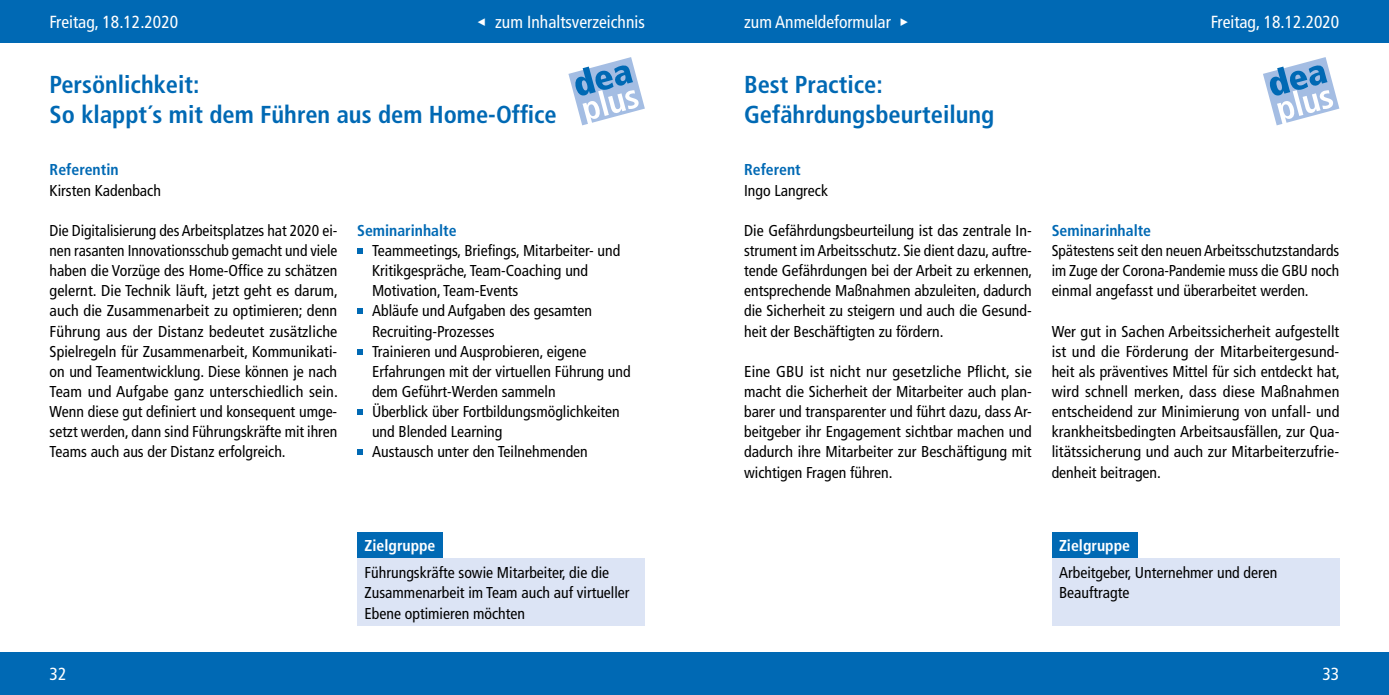
<style>
.page{position:relative;width:1389px;height:695px;background:#fff}
.page>*{position:absolute;margin:0;border:0;box-sizing:border-box;transform-origin:0 0}
.Headline{font:700 condensed 24.5px/29.8px "Frutiger LT Std";color:#0069b4}
.t1{font:condensed 17.5px "Frutiger LT Std";color:#fff}
.Fließtext_bold_blau{font:condensed 15.75px/20.1px "Frutiger LT Std";color:#000;text-align:justify}
.Text_Kasten{font:condensed 15.75px/20.1px "Frutiger LT Std";color:#000}
.Fließtext_bold_blau-2{font:700 condensed 15.75px "Frutiger LT Std";color:#0069b4}
.t2{font:700 condensed 15.75px "Frutiger LT Std";color:#fff}
.s1{font-family:"Corporate S Pro";font-stretch:normal}
</style>
<div class="page">
<div style="left:0;top:652px;width:694px;height:42px;background:#0069b4"></div>
<div style="left:694px;top:652px;width:695px;height:42px;background:#0069b4"></div>
<div style="left:694px;top:0;width:695px;height:42px;background:#0069b4"></div>
<div style="left:0;top:0;width:694px;height:42px;background:#0069b4"></div>
<svg style="left:568px;top:57px;width:77px;height:69px"></svg>
<svg style="left:1263px;top:57px;width:76px;height:69px"></svg>
<svg style="left:357px;top:248px;width:5px;height:5px"></svg>
<svg style="left:357px;top:308px;width:5px;height:6px"></svg>
<svg style="left:357px;top:349px;width:5px;height:5px"></svg>
<svg style="left:357px;top:409px;width:5px;height:5px"></svg>
<svg style="left:357px;top:449px;width:5px;height:6px"></svg>
<div style="left:1052px;top:532px;width:85px;height:26px;background:#0069b4"></div>
<div style="left:1052px;top:558px;width:287px;height:68px;background:#dce4f5"></div>
<div style="left:357px;top:532px;width:86px;height:26px;background:#0069b4"></div>
<div style="left:357px;top:558px;width:288px;height:68px;background:#dce4f5"></div>
<p class="t1" style="left:50px;top:11px;width:130px">Freitag, 18.12.2020</p>
<p class="t1" style="left:478px;top:11px;width:169px"><span class="s1">◂</span> zum Inhaltsverzeichnis</p>
<p class="t1" style="left:744px;top:11px;width:166px">zum Anmeldeformular <span class="s1">▸</span></p>
<p class="t1" style="left:1211px;top:11px;width:130px">Freitag, 18.12.2020</p>
<p class="Headline" style="left:50px;top:70px;width:509px">Persönlichkeit:<br>So klappt´s mit dem Führen aus dem Home-Office</p>
<p class="Headline" style="left:744px;top:70px;width:252px">Best Practice:<br>Gefährdungsbeurteilung</p>
<p class="Fließtext_bold_blau-2" style="left:50px;top:161px;width:71px">Referentin</p>
<p class="Fließtext_bold_blau" style="left:50px;top:180px;width:113px">Kirsten Kadenbach</p>
<p class="Fließtext_bold_blau-2" style="left:744px;top:161px;width:58px">Referent</p>
<p class="Fließtext_bold_blau" style="left:744px;top:180px;width:85px">Ingo Langreck</p>
<p class="Fließtext_bold_blau" style="left:50px;top:220px;width:290px">Die Digitalisierung des Arbeitsplatzes hat 2020 ei&shy;nen rasanten Innovationsschub gemacht und viele haben die Vorzüge des Home-Office zu schätzen gelernt. Die Technik läuft, jetzt geht es darum, auch die Zusammenarbeit zu optimieren; denn Führung aus der Distanz bedeutet zusätzliche Spielregeln für Zusammenarbeit, Kommunikati&shy;on und Teamentwicklung. Diese können je nach Team und Aufgabe ganz unterschiedlich sein.<br>Wenn diese gut definiert und konsequent umge&shy;setzt werden, dann sind Führungskräfte mit ihren Teams auch aus der Distanz erfolgreich.</p>
<p class="Fließtext_bold_blau-2" style="left:357px;top:221px;width:101px">Seminarinhalte</p>
<p class="Fließtext_bold_blau" style="left:372px;top:240px;width:250px;text-align:left">Teammeetings, Briefings, Mitarbeiter- und<br>Kritikgespräche, Team-Coaching und<br>Motivation, Team-Events</p>
<p class="Fließtext_bold_blau" style="left:372px;top:301px;width:222px">Abläufe und Aufgaben des gesamten<br>Recruiting-Prozesses</p>
<p class="Fließtext_bold_blau" style="left:372px;top:341px;width:260px;text-align:left">Trainieren und Ausprobieren, eigene<br>Erfahrungen mit der virtuellen Führung und dem Geführt-Werden sammeln</p>
<p class="Fließtext_bold_blau" style="left:372px;top:401px;width:249px">Überblick über Fortbildungsmöglichkeiten und Blended Learning</p>
<p class="Fließtext_bold_blau" style="left:372px;top:442px;width:217px">Austausch unter den Teilnehmenden</p>
<p class="Fließtext_bold_blau" style="left:744px;top:220px;width:290px">Die Gefährdungsbeurteilung ist das zentrale In&shy;strument im Arbeitsschutz. Sie dient dazu, auftre&shy;tende Gefährdungen bei der Arbeit zu erkennen, entsprechende Maßnahmen abzuleiten, dadurch die Sicherheit zu steigern und auch die Gesund&shy;heit der Beschäftigten zu fördern.</p>
<p class="Fließtext_bold_blau" style="left:744px;top:361px;width:289px">Eine GBU ist nicht nur gesetzliche Pflicht, sie macht die Sicherheit der Mitarbeiter auch plan&shy;barer und transparenter und führt dazu, dass Ar&shy;beitgeber ihr Engagement sichtbar machen und dadurch ihre Mitarbeiter zur Beschäftigung mit wichtigen Fragen führen.</p>
<p class="Fließtext_bold_blau-2" style="left:1052px;top:221px;width:101px">Seminarinhalte</p>
<p class="Fließtext_bold_blau" style="left:1052px;top:240px;width:289px">Spätestens seit den neuen Arbeitsschutzstandards im Zuge der Corona-Pandemie muss die GBU noch einmal angefasst und überarbeitet werden.</p>
<p class="Fließtext_bold_blau" style="left:1052px;top:321px;width:290px">Wer gut in Sachen Arbeitssicherheit aufgestellt ist und die Förderung der Mitarbeitergesund&shy;heit als präventives Mittel für sich entdeckt hat, wird schnell merken, dass diese Maßnahmen entscheidend zur Minimierung von unfall- und krankheitsbedingten Arbeitsausfällen, zur Qua&shy;litätssicherung und auch zur Mitarbeiterzufrie&shy;denheit beitragen.</p>
<p class="t2" style="left:365px;top:536px;width:72px">Zielgruppe</p>
<p class="Text_Kasten" style="left:365px;top:562px;width:267px">Führungskräfte sowie Mitarbeiter, die die<br>Zusammenarbeit im Team auch auf virtueller<br>Ebene optimieren möchten</p>
<p class="t2" style="left:1059px;top:536px;width:72px">Zielgruppe</p>
<p class="Text_Kasten" style="left:1059px;top:562px;width:220px">Arbeitgeber, Unternehmer und deren<br>Beauftragte</p>
<p class="t1" style="left:50px;top:664px;width:18px">32</p>
<p class="t1" style="left:1323px;top:664px;width:18px">33</p>
</div>
